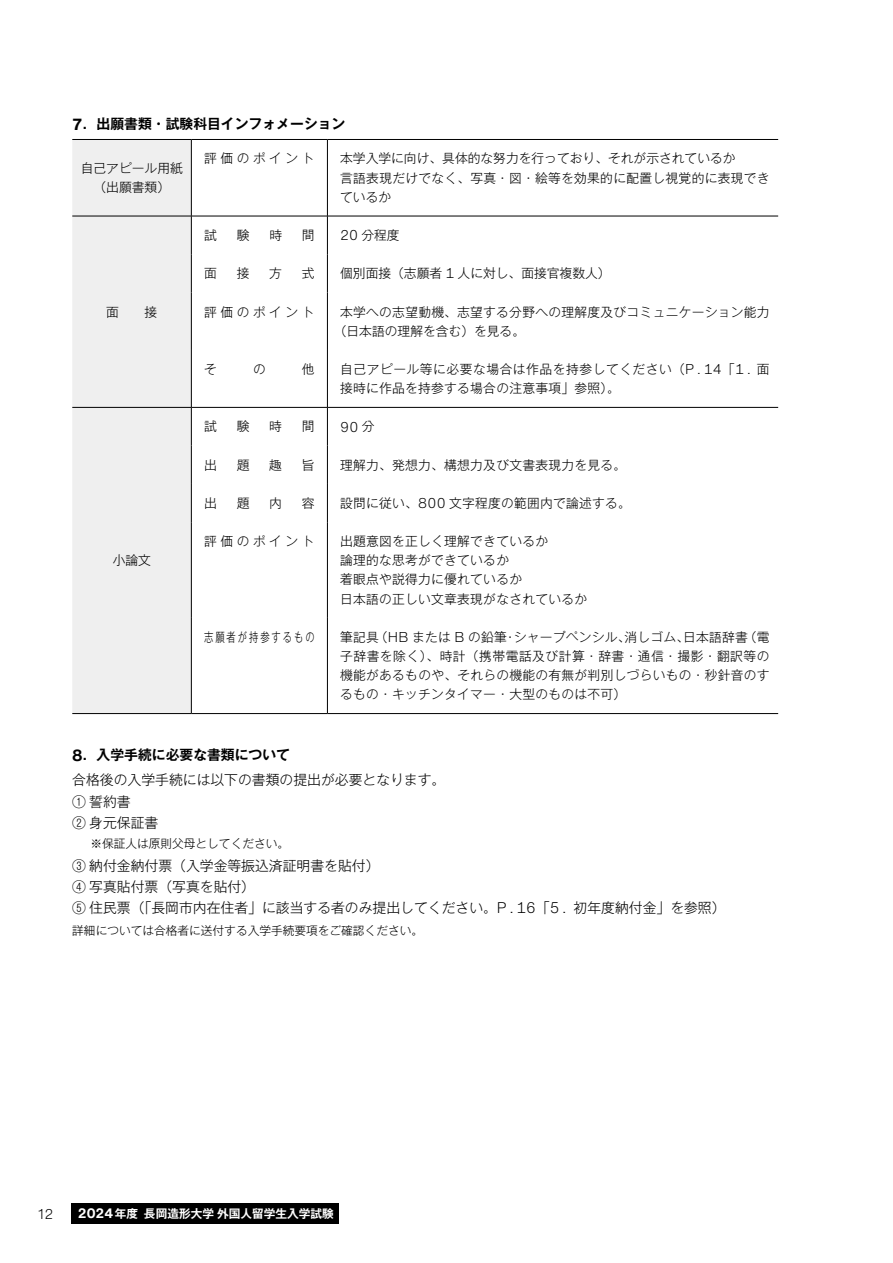
<style>
.page{position:relative;width:893px;height:1263px;background:#fff}
.page>*{position:absolute;margin:0;border:0;box-sizing:border-box;transform-origin:0 0}
.t1{font:300 14.1px "Helvetica Now Text";color:#000}
.t2{font:300 13.8px/21.3px "Gothic MB101 Pr 6 N";color:#000}
.t3{font:700 13.8px "Gothic MB101 Pr 6 N De";color:#000}
.t4{font:300 12.75px/19.2px "Gothic MB101 Pr 6 N";letter-spacing:.02em;color:#000}
.t5{font:300 12.75px/19.2px "Gothic MB101 Pr 6 N";color:#000;text-align:center}
.t6{font:300 12.75px/19.2px "Gothic MB101 Pr 6 N";letter-spacing:.04em;color:#000}
.t7{font:300 12.75px "Gothic MB101 Pr 6 N";letter-spacing:.28em;color:#000}
.t8{font:300 12.75px "Gothic MB101 Pr 6 N";letter-spacing:.21em;color:#000;scale:.73 1}
.t9{font:300 11.7px "Gothic MB101 Pr 6 N";color:#000}
.t10{font:700 11.7px "Gothic MB101 Pr 6 N De";color:#fff}
.s1{font-family:"Helvetica Now Text";font-size:15.9px}
.s2{font-family:"Helvetica Now Text";font-size:14.1px}
.s3{font-family:"Gothic MB101 Pr 6 N";font-size:12.75px}
.s4{font-family:"Helvetica Now Text";font-size:15.15px}
.s5{font-family:"Helvetica Now Text";font-size:13.5px}
</style>
<div class="page">
<div style="left:71px;top:1203px;width:268px;height:21px;background:#000"></div>
<div style="left:72px;top:140px;width:119px;height:573px;background:#efefef"></div>
<hr style="left:72px;top:139px;width:119px;height:1px;background:#000">
<hr style="left:72px;top:216px;width:119px;height:1px;background:#000">
<hr style="left:72px;top:407px;width:119px;height:1px;background:#000">
<hr style="left:72px;top:713px;width:119px;height:1px;background:#000">
<hr style="left:191px;top:140px;width:1px;height:76px;background:#000">
<hr style="left:191px;top:216px;width:1px;height:38px;background:#000">
<hr style="left:191px;top:254px;width:1px;height:39px;background:#000">
<hr style="left:191px;top:293px;width:1px;height:57px;background:#000">
<hr style="left:191px;top:350px;width:1px;height:57px;background:#000">
<hr style="left:191px;top:408px;width:1px;height:38px;background:#000">
<hr style="left:191px;top:446px;width:1px;height:38px;background:#000">
<hr style="left:191px;top:484px;width:1px;height:38px;background:#000">
<hr style="left:191px;top:522px;width:1px;height:96px;background:#000">
<hr style="left:191px;top:618px;width:1px;height:95px;background:#000">
<hr style="left:191px;top:407px;width:136px;height:1px;background:#000">
<hr style="left:327px;top:407px;width:451px;height:1px;background:#000">
<hr style="left:191px;top:713px;width:136px;height:1px;background:#000">
<hr style="left:327px;top:713px;width:451px;height:1px;background:#000">
<hr style="left:191px;top:139px;width:136px;height:1px;background:#000">
<hr style="left:327px;top:139px;width:451px;height:1px;background:#000">
<hr style="left:327px;top:140px;width:1px;height:76px;background:#000">
<hr style="left:327px;top:216px;width:1px;height:38px;background:#000">
<hr style="left:327px;top:254px;width:1px;height:39px;background:#000">
<hr style="left:327px;top:293px;width:1px;height:57px;background:#000">
<hr style="left:327px;top:350px;width:1px;height:57px;background:#000">
<hr style="left:327px;top:408px;width:1px;height:38px;background:#000">
<hr style="left:327px;top:446px;width:1px;height:38px;background:#000">
<hr style="left:327px;top:484px;width:1px;height:38px;background:#000">
<hr style="left:327px;top:522px;width:1px;height:96px;background:#000">
<hr style="left:327px;top:618px;width:1px;height:95px;background:#000">
<hr style="left:191px;top:216px;width:136px;height:1px;background:#000">
<hr style="left:327px;top:216px;width:451px;height:1px;background:#000">
<p class="t3" style="left:72px;top:112px;width:275px"><span class="s1">7</span>．出願書類・試験科目インフォメーション</p>
<p class="t5" style="left:81px;top:157px;width:104px">自己アピール用紙（出願書類）</p>
<p class="t7" style="left:204px;top:148px;width:112px">評価のポイント</p>
<p class="t5" style="left:340px;top:148px;width:431px;text-align:left">本学入学に向け、具体的な努力を行っており、それが示されているか<br>言語表現だけでなく、写真・図・絵等を効果的に配置し視覚的に表現できているか</p>
<p class="t4" style="left:106px;top:301px;width:53px">面　　接</p>
<p class="t4" style="left:113px;top:550px;width:40px">小論文</p>
<p class="t4" style="left:204px;top:224px;width:14px">試</p>
<p class="t4" style="left:237px;top:224px;width:14px">験</p>
<p class="t4" style="left:269px;top:224px;width:14px">時</p>
<p class="t4" style="left:302px;top:224px;width:14px">間</p>
<p class="t4" style="left:340px;top:224px;width:61px"><span class="s2">20</span> 分程度</p>
<p class="t4" style="left:204px;top:263px;width:14px">面</p>
<p class="t4" style="left:237px;top:263px;width:14px">接</p>
<p class="t4" style="left:269px;top:263px;width:14px">方</p>
<p class="t4" style="left:302px;top:263px;width:14px">式</p>
<p class="t5" style="left:340px;top:263px;width:272px">個別面接（志願者 <span class="s2">1</span> 人に対し、面接官複数人）</p>
<p class="t7" style="left:204px;top:301px;width:112px">評価のポイント</p>
<p class="t4" style="left:334px;top:301px;width:437px;text-indent:6px">本学への志望動機、志望する分野への理解度及びコミュニケーション能力（日本語の理解を含む）を見る。</p>
<p class="t4" style="left:204px;top:358px;width:14px">そ</p>
<p class="t4" style="left:253px;top:358px;width:14px">の</p>
<p class="t4" style="left:302px;top:358px;width:14px">他</p>
<p class="t6" style="left:340px;top:358px;width:431px">自己アピール等に必要な場合は作品を持参してください（<span class="s2">P.14</span>「<span class="s2">1.</span> 面接時に作品を持参する場合の注意事項」参照）。</p>
<p class="t4" style="left:204px;top:416px;width:14px">試</p>
<p class="t4" style="left:237px;top:416px;width:14px">験</p>
<p class="t4" style="left:269px;top:416px;width:14px">時</p>
<p class="t4" style="left:302px;top:416px;width:14px">間</p>
<p class="t1" style="left:340px;top:416px;width:36px">90 <span class="s3">分</span></p>
<p class="t4" style="left:204px;top:454px;width:14px">出</p>
<p class="t4" style="left:237px;top:454px;width:14px">題</p>
<p class="t4" style="left:269px;top:454px;width:14px">趣</p>
<p class="t4" style="left:302px;top:454px;width:14px">旨</p>
<p class="t4" style="left:340px;top:454px;width:287px">理解力、発想力、構想力及び文書表現力を見る。</p>
<p class="t4" style="left:204px;top:492px;width:14px">出</p>
<p class="t4" style="left:237px;top:492px;width:14px">題</p>
<p class="t4" style="left:269px;top:492px;width:14px">内</p>
<p class="t4" style="left:302px;top:492px;width:14px">容</p>
<p class="t4" style="left:340px;top:492px;width:292px">設問に従い、<span class="s2">800</span> 文字程度の範囲内で論述する。</p>
<p class="t7" style="left:204px;top:531px;width:112px">評価のポイント</p>
<p class="t4" style="left:340px;top:531px;width:248px">出題意図を正しく理解できているか<br>論理的な思考ができているか<br>着眼点や説得力に優れているか<br>日本語の正しい文章表現がなされているか</p>
<p class="t8" style="left:204px;top:626px;width:153px">志願者が持参するもの</p>
<p class="t4" style="left:340px;top:626px;width:431px;text-align:justify">筆記具（<span class="s2">HB</span> または <span class="s2">B</span> の鉛筆・シャープペンシル、消しゴム、日本語辞書（電子辞書を除く）、時計（携帯電話及び計算・辞書・通信・撮影・翻訳等の機能があるものや、それらの機能の有無が判別しづらいもの・秒針音のするもの・キッチンタイマー・大型のものは不可）</p>
<p class="t3" style="left:72px;top:743px;width:219px"><span class="s1">8</span>．入学手続に必要な書類について</p>
<p class="t2" style="left:72px;top:768px;width:375px">合格後の入学手続には以下の書類の提出が必要となります。<br>① 誓約書<br>② 身元保証書</p>
<p class="t9" style="left:90px;top:834px;width:200px">※保証人は原則父母としてください。</p>
<p class="t2" style="left:72px;top:853px;width:655px">③ 納付金納付票（入学金等振込済証明書を貼付）<br>④ 写真貼付票（写真を貼付）<br>⑤ 住民票（「長岡市内在住者」に該当する者のみ提出してください。<span class="s4">P.16</span>「<span class="s4">5.</span> 初年度納付金」を参照）</p>
<p class="t9" style="left:72px;top:921px;width:352px">詳細については合格者に送付する入学手続要項をご確認ください。</p>
<p class="t1" style="left:38px;top:1203px;width:17px">12</p>
<p class="t10" style="left:78px;top:1204px;width:258px"><span class="s5">2024</span>年度 長岡造形大学外国人留学生入学試験</p>
</div>
